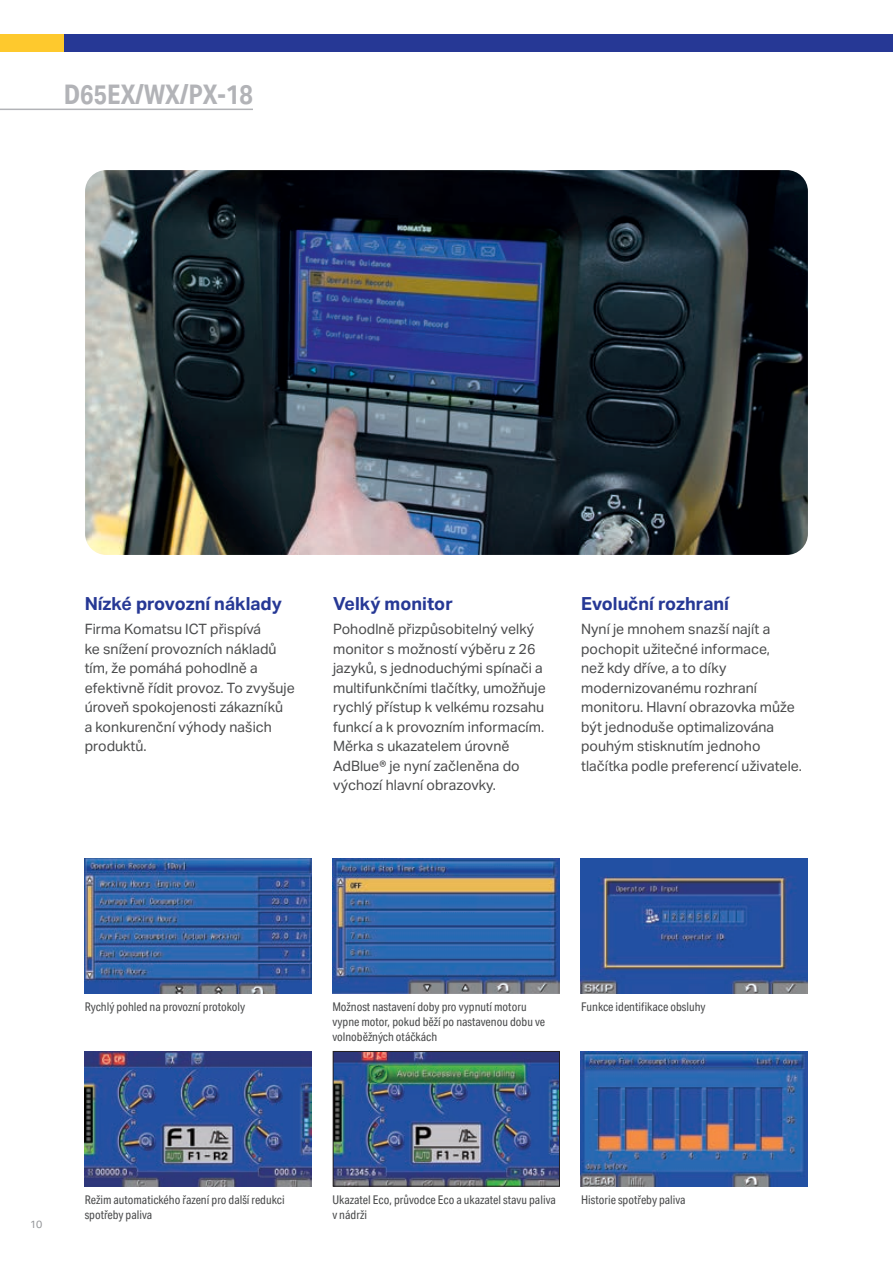
<style>
.page{position:relative;width:893px;height:1263px;background:#fff}
.page>*{position:absolute;margin:0;border:0;box-sizing:border-box;transform-origin:0 0}
.t1{font:700 27px "Aktiv Grotesk Cd";color:#b2b3b7}
.t2{font:700 18px "Aktiv Grotesk";color:#263895}
.t3{font:14.25px/19.5px "Aktiv Grotesk";color:#4b4c4d}
.t4{font:12px/15px "Aktiv Grotesk Cd";color:#4b4c4d}
.t5{font:10.5px "Aktiv Grotesk";color:#939598}
</style>
<div class="page">
<img style="left:85px;top:170px;width:723px;height:385px">
<img style="left:85px;top:858px;width:226px;height:136px">
<img style="left:581px;top:858px;width:227px;height:136px">
<img style="left:85px;top:1051px;width:227px;height:135px">
<img style="left:581px;top:1051px;width:227px;height:135px">
<img style="left:333px;top:858px;width:227px;height:136px">
<img style="left:335px;top:1053px;width:223px;height:131px">
<div style="left:333px;top:1051px;width:227px;height:135px;border:1px solid #231f20"></div>
<hr style="left:0;top:109px;width:253px;height:1px;background:#b2b3b7">
<div style="left:0;top:34px;width:143px;height:17px;background:#fec92d"></div>
<div style="left:64px;top:34px;width:829px;height:17px;background:#263895"></div>
<h1 class="t1" style="left:64px;top:79px;width:191px">D65EX/WX/PX-18</h1>
<p class="t2" style="left:85px;top:594px;width:199px">Nízké provozní náklady</p>
<p class="t3" style="left:85px;top:619px;width:212px">Firma Komatsu ICT přispívá<br>ke snížení provozních nákladů tím, že pomáhá pohodlně a efektivně řídit provoz. To zvyšuje úroveň spokojenosti zákazníků<br>a konkurenční výhody našich produktů.</p>
<p class="t2" style="left:333px;top:594px;width:121px">Velký monitor</p>
<p class="t3" style="left:333px;top:619px;width:214px">Pohodlně přizpůsobitelný velký monitor s možností výběru z 26 jazyků, s jednoduchými spínači a multifunkčními tlačítky, umožňuje rychlý přístup k velkému rozsahu funkcí a k provozním informacím.<br>Měrka s ukazatelem úrovně<br>AdBlue® je nyní začleněna do výchozí hlavní obrazovky.</p>
<p class="t2" style="left:581px;top:594px;width:149px">Evoluční rozhraní</p>
<p class="t3" style="left:581px;top:619px;width:222px">Nyní je mnohem snazší najít a pochopit užitečné informace,<br>než kdy dříve, a to díky modernizovanému rozhraní monitoru. Hlavní obrazovka může být jednoduše optimalizována pouhým stisknutím jednoho tlačítka podle preferencí uživatele.</p>
<p class="t4" style="left:85px;top:999px;width:162px">Rychlý pohled na provozní protokoly</p>
<p class="t4" style="left:332px;top:999px;width:196px">Možnost nastavení doby pro vypnutí motoru</p>
<p class="t4" style="left:581px;top:999px;width:126px">Funkce identifikace obsluhy</p>
<p class="t4" style="left:332px;top:1014px;width:214px">vypne motor, pokud běží po nastavenou dobu ve volnoběžných otáčkách</p>
<p class="t5" style="left:30px;top:1218px;width:14px">10</p>
<p class="t4" style="left:332px;top:1192px;width:225px">Ukazatel Eco, průvodce Eco a ukazatel stavu paliva v nádrži</p>
<p class="t4" style="left:85px;top:1192px;width:201px">Režim automatického řazení pro další redukci</p>
<p class="t4" style="left:581px;top:1192px;width:106px">Historie spotřeby paliva</p>
<p class="t4" style="left:85px;top:1207px;width:69px">spotřeby paliva</p>
</div>
